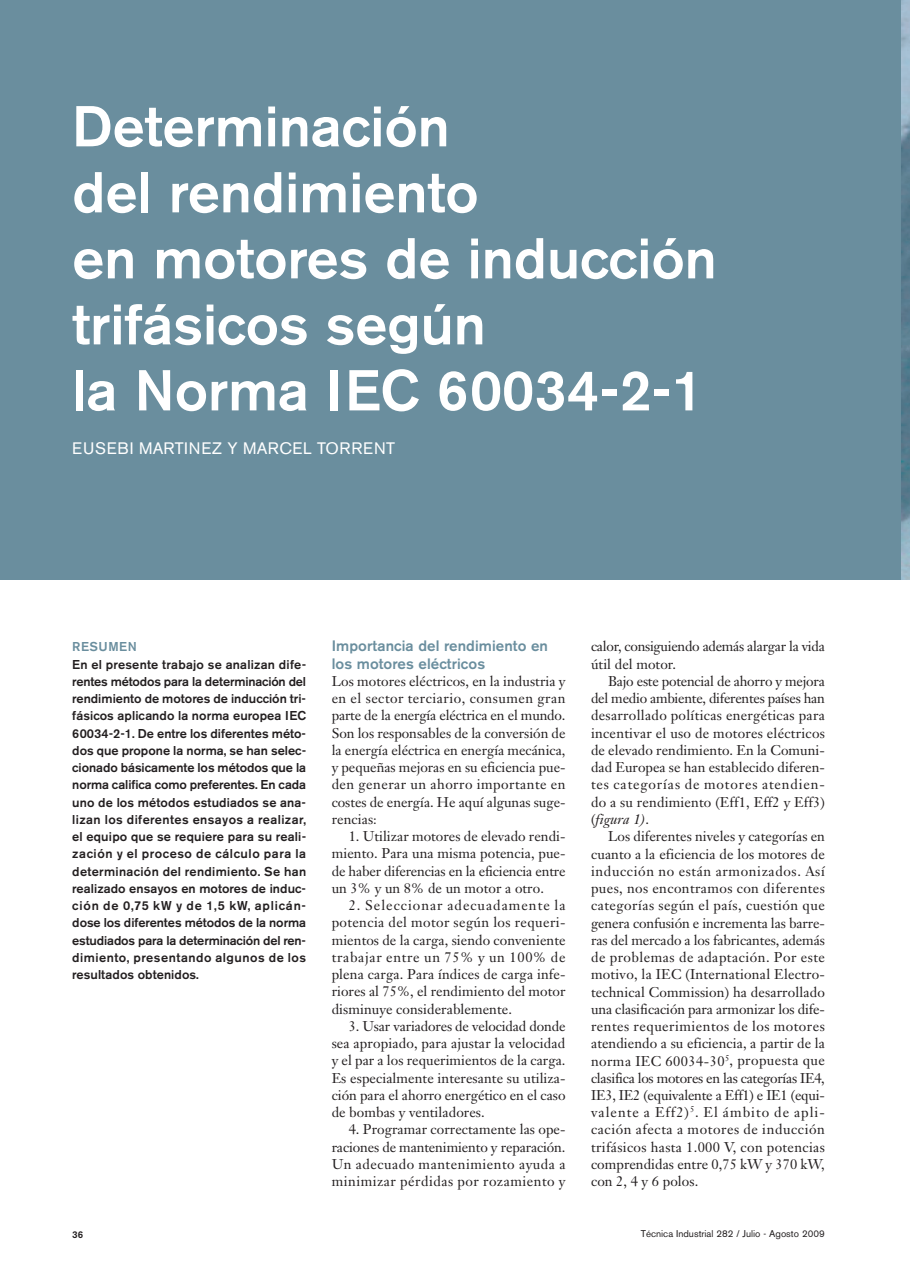
<style>
.page{position:relative;width:910px;height:1280px;background:#fff}
.page>*{position:absolute;margin:0;border:0;box-sizing:border-box;transform-origin:0 0}
.t1{font:500 57px/66px "Akzidenz Grotesk BE";color:#fff}
.t2{font:16.5px "Akzidenz Grotesk BE";letter-spacing:.035em;color:#fff}
.t3{font:500 15px/17.2px "Akzidenz Grotesk BE";letter-spacing:.005em;color:#6a8e9e}
.t4{font:13.95px/17.2px "Janson Text";letter-spacing:.005em;color:#231f20;text-align:justify}
.t5{font:13.95px/17.2px "Janson Text";letter-spacing:-.02em;color:#231f20}
.t6{font:500 12.75px/17.2px "Akzidenz Grotesk BE";letter-spacing:.04em;color:#231f20;text-align:justify}
.t7{font:500 12.75px "Akzidenz Grotesk BE";letter-spacing:.04em;color:#6a8e9e}
.t8{font:9.75px "Akzidenz Grotesk BE";color:#231f20}
.t9{font:500 9.75px "Akzidenz Grotesk BE";color:#231f20}
.s1{font-style:italic}
</style>
<div class="page">
<div style="left:0;top:0;width:901px;height:580px;background:#6a8e9e"></div>
<img style="left:901px;top:0;width:9px;height:580px">
<h1 class="t1" style="left:72px;top:98px;width:646px">Determinación<br>del rendimiento<br>en motores de inducción trifásicos según<br>la Norma IEC 60034-2-1</h1>
<p class="t2" style="left:72px;top:442px;width:324px">EUSEBI MARTINEZ Y MARCEL TORRENT</p>
<p class="t7" style="left:72px;top:642px;width:66px">RESUMEN</p>
<p class="t6" style="left:72px;top:656px;width:235px">En el presente trabajo se analizan dife&shy;rentes métodos para la determinación del rendimiento de motores de inducción tri&shy;fásicos aplicando la norma europea IEC 60034-2-1. De entre los diferentes méto&shy;dos que propone la norma, se han selec&shy;cionado básicamente los métodos que la norma califica como preferentes. En cada uno de los métodos estudiados se ana&shy;lizan los diferentes ensayos a realizar, el equipo que se requiere para su reali&shy;zación y el proceso de cálculo para la determinación del rendimiento. Se han realizado ensayos en motores de induc&shy;ción de 0,75 kW y de 1,5 kW, aplicán&shy;dose los diferentes métodos de la norma estudiados para la determinación del ren&shy;dimiento, presentando algunos de los resultados obtenidos.</p>
<p class="t3" style="left:332px;top:639px;width:218px">Importancia del rendimiento en los motores eléctricos</p>
<p class="t4" style="left:332px;top:674px;width:235px">Los motores eléctricos, en la industria y en el sector terciario, consumen gran parte de la energía eléctrica en el mundo.<br>Son los responsables de la conversión de la energía eléctrica en energía mecánica, y pequeñas mejoras en su eficiencia pue&shy;den generar un ahorro importante en costes de energía. He aquí algunas suge&shy;rencias:</p>
<p class="t4" style="left:332px;top:829px;width:235px;text-indent:17px">1. Utilizar motores de elevado rendi&shy;miento. Para una misma potencia, pue&shy;de haber diferencias en la eficiencia entre un 3% y un 8% de un motor a otro.</p>
<p class="t4" style="left:332px;top:898px;width:235px;text-indent:17px">2. Seleccionar adecuadamente la potencia del motor según los requeri&shy;mientos de la carga, siendo conveniente trabajar entre un 75% y un 100% de plena carga. Para índices de carga infe&shy;riores al 75%, el rendimiento del motor disminuye considerablemente.</p>
<p class="t4" style="left:332px;top:1019px;width:235px;text-indent:17px">3. Usar variadores de velocidad donde sea apropiado, para ajustar la velocidad y el par a los requerimientos de la carga.<br>Es especialmente interesante su utiliza&shy;ción para el ahorro energético en el caso de bombas y ventiladores.</p>
<p class="t4" style="left:332px;top:1122px;width:235px;text-indent:17px">4. Programar correctamente las ope&shy;raciones de mantenimiento y reparación.<br>Un adecuado mantenimiento ayuda a minimizar pérdidas por rozamiento y</p>
<p class="t5" style="left:591px;top:639px;width:235px">calor, consiguiendo además alargar la vida útil del motor.</p>
<p class="t4" style="left:591px;top:674px;width:235px;text-indent:17px">Bajo este potencial de ahorro y mejora del medio ambiente, diferentes países han desarrollado políticas energéticas para incentivar el uso de motores eléctricos de elevado rendimiento. En la Comuni&shy;dad Europea se han establecido diferen&shy;tes categorías de motores atendien&shy;do a su rendimiento (Eff1, Eff2 y Eff3) (<span class="s1">figura 1)</span>.</p>
<p class="t4" style="left:591px;top:829px;width:235px;text-indent:17px">Los diferentes niveles y categorías en cuanto a la eficiencia de los motores de inducción no están armonizados. Así pues, nos encontramos con diferentes categorías según el país, cuestión que genera confusión e incrementa las barre&shy;ras del mercado a los fabricantes, además de problemas de adaptación. Por este motivo, la IEC (International Electro&shy;technical Commission) ha desarrollado una clasificación para armonizar los dife&shy;rentes requerimientos de los motores atendiendo a su eficiencia, a partir de la norma IEC 60034-30<sup>5</sup>, propuesta que clasifica los motores en las categorías IE4, IE3, IE2 (equivalente a Eff1) e IE1 (equi&shy;valente a Eff2)<sup>5</sup>. El ámbito de apli&shy;cación afecta a motores de inducción trifásicos hasta 1.000 V, con potencias comprendidas entre 0,75 kW y 370 kW, con 2, 4 y 6 polos.</p>
<p class="t9" style="left:72px;top:1231px;width:12px">36</p>
<p class="t8" style="left:641px;top:1230px;width:186px">Técnica Industrial 282 / Julio - Agosto 2009</p>
</div>
